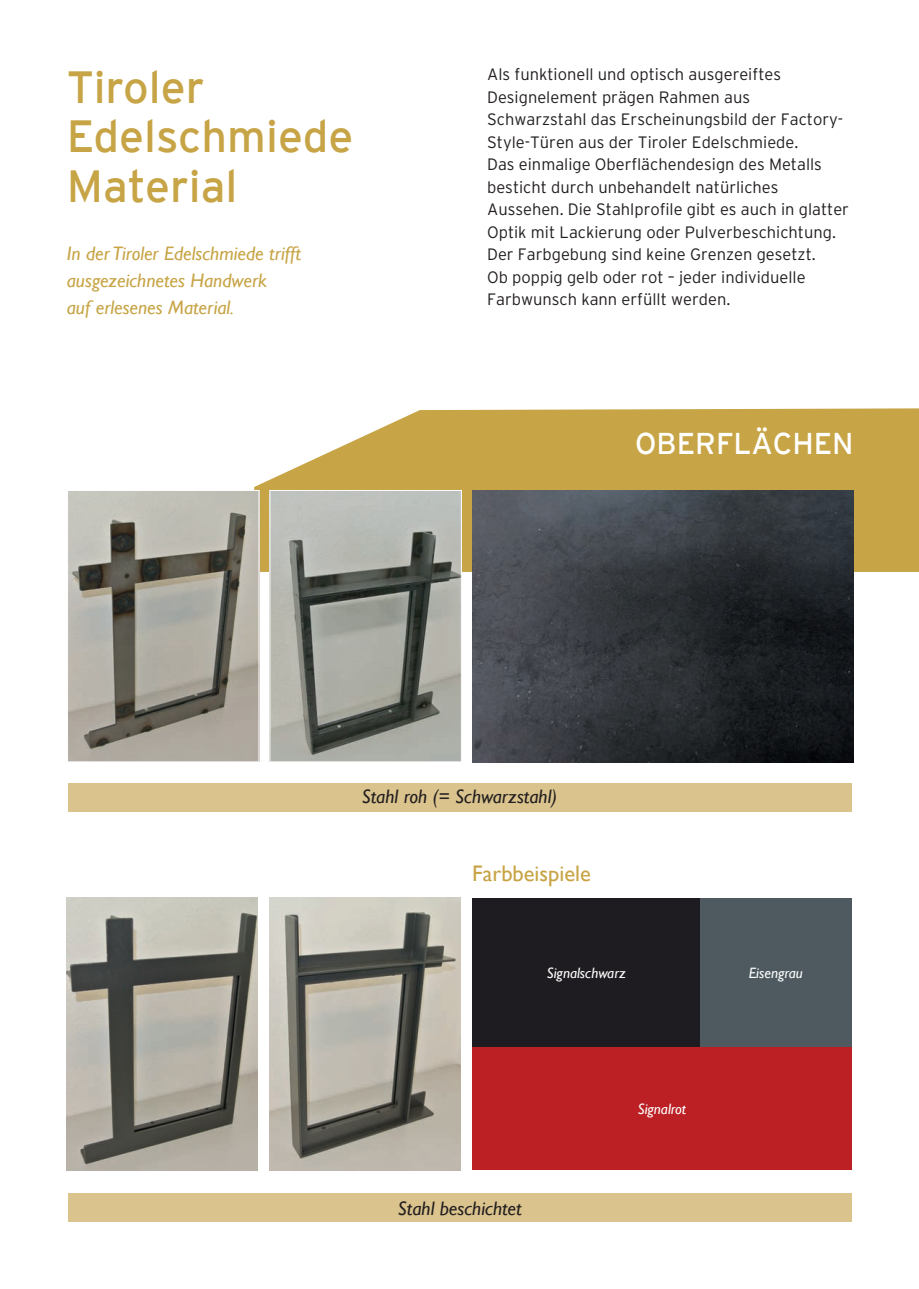
<style>
.page{position:relative;width:919px;height:1289px;background:#fff}
.page>*{position:absolute;margin:0;border:0;box-sizing:border-box;transform-origin:0 0}
.t1{font:45px/49.5px "Interstate";color:#c7a445}
.t2{font:30px "Interstate";color:#fff}
.t3{font:22.5px "Gill Sans";color:#c7a445}
.t4{font:italic 19.5px/27px "Gill Sans";color:#c7a445}
.t5{font:italic 19.5px "Gill Sans";color:#231f20}
.t6{font:300 16.5px/22.5px "Interstate";color:#231f20}
.t7{font:italic 15px "Gill Sans";color:#fff}
</style>
<div class="page">
<div style="left:68px;top:1193px;width:783px;height:29px;background:#dac38d"></div>
<svg style="left:254px;top:408px;width:664px;height:164px;background:#cdae5b"></svg>
<div style="left:68px;top:782px;width:783px;height:29px;background:#dac38d"></div>
<img style="left:69px;top:492px;width:188px;height:268px">
<div style="left:67px;top:490px;width:192px;height:272px;border:1px solid #fff"></div>
<img style="left:271px;top:492px;width:188px;height:268px">
<div style="left:269px;top:490px;width:192px;height:272px;border:1px solid #fff"></div>
<img style="left:67px;top:897px;width:190px;height:272px">
<img style="left:270px;top:897px;width:190px;height:272px">
<img style="left:472px;top:490px;width:381px;height:272px">
<div style="left:472px;top:897px;width:228px;height:150px;background:#1e1c20"></div>
<div style="left:700px;top:897px;width:151px;height:150px;background:#4e5a60"></div>
<div style="left:472px;top:1047px;width:379px;height:122px;background:#bc2024"></div>
<h1 class="t1" style="left:67px;top:62px;width:288px">Tiroler<br>Edelschmiede<br>Material</h1>
<p class="t6" style="left:487px;top:63px;width:363px">Als funktionell und optisch ausgereiftes Designelement prägen Rahmen aus Schwarzstahl das Erscheinungsbild der Factory-Style-Türen aus der Tiroler Edelschmiede.<br>Das einmalige Oberflächendesign des Metalls besticht durch unbehandelt natürliches Aussehen. Die Stahlprofile gibt es auch in glatter Optik mit Lackierung oder Pulverbeschichtung.<br>Der Farbgebung sind keine Grenzen gesetzt.<br>Ob poppig gelb oder rot – jeder individuelle Farbwunsch kann erfüllt werden.</p>
<p class="t4" style="left:67px;top:240px;width:235px">In der Tiroler Edelschmiede trifft ausgezeichnetes Handwerk<br>auf erlesenes Material.</p>
<h2 class="t2" style="left:635px;top:427px;width:220px">OBERFLÄCHEN</h2>
<p class="t5" style="left:362px;top:785px;width:197px">Stahl roh (= Schwarzstahl)</p>
<h3 class="t3" style="left:472px;top:860px;width:120px">Farbbeispiele</h3>
<p class="t7" style="left:547px;top:964px;width:80px">Signalschwarz</p>
<p class="t7" style="left:748px;top:964px;width:56px">Eisengrau</p>
<p class="t5" style="left:398px;top:1196px;width:125px">Stahl beschichtet</p>
<p class="t7" style="left:637px;top:1100px;width:50px">Signalrot</p>
</div>
